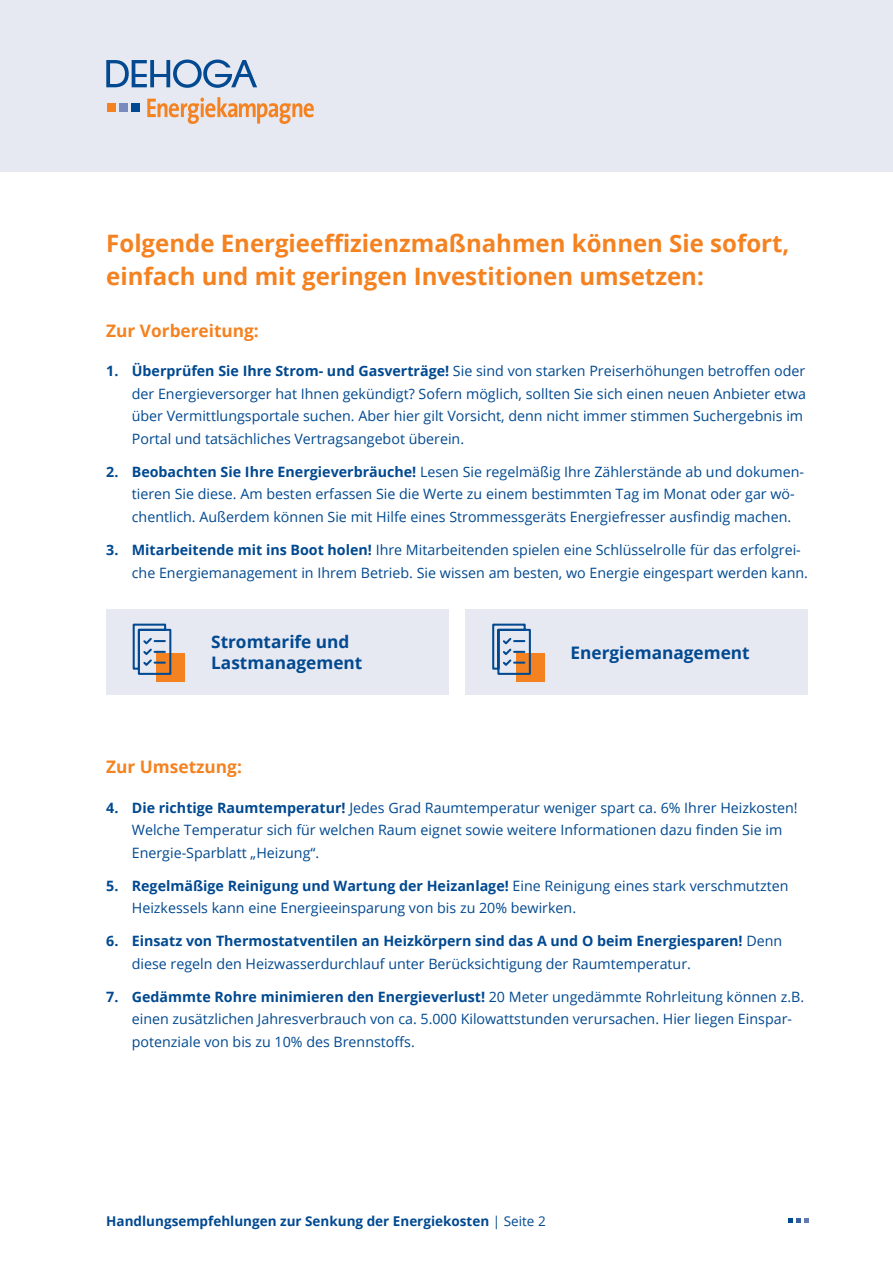
<style>
.page{position:relative;width:893px;height:1263px;background:#fff}
.page>*{position:absolute;margin:0;border:0;box-sizing:border-box;transform-origin:0 0}
.Headline_2{font:700 24px/33px "Open Sans";color:#f58220}
.t1{font:700 17.25px/21.8px "Open Sans";color:#014990}
.Headline_3{font:700 17.25px "Open Sans";color:#f58220}
.Fliesstext{font:14.25px/22.5px "Open Sans";color:#014990}
.t2{font:700 13.5px "Open Sans";color:#014990}
.s1{font-weight:700}
.s2{font-weight:400}
</style>
<div class="page">
<div style="left:0;top:0;width:893px;height:171px;background:#e6e8f2"></div>
<svg style="left:106px;top:60px;width:151px;height:28px"></svg>
<div style="left:132px;top:103px;width:8px;height:8px;background:#014990"></div>
<div style="left:119px;top:103px;width:8px;height:8px;background:#788bbc"></div>
<div style="left:107px;top:103px;width:8px;height:8px;background:#f58220"></div>
<svg style="left:147px;top:97px;width:167px;height:27px"></svg>
<svg style="left:788px;top:1218px;width:20px;height:4px"></svg>
<div style="left:106px;top:609px;width:343px;height:85px;background:#e6e8f2"></div>
<div style="left:466px;top:609px;width:342px;height:85px;background:#e6e8f2"></div>
<div style="left:157px;top:653px;width:28px;height:28px;background:#f58220"></div>
<svg style="left:132px;top:623px;width:40px;height:53px"></svg>
<div style="left:516px;top:653px;width:28px;height:28px;background:#f58220"></div>
<svg style="left:492px;top:623px;width:39px;height:52px"></svg>
<p class="Headline_2" style="left:106px;top:226px;width:685px">Folgende Energieeffizienzmaßnahmen können Sie sofort, einfach und mit geringen Investitionen umsetzen:</p>
<p class="Headline_3" style="left:106px;top:318px;width:154px">Zur Vorbereitung:</p>
<p class="Fliesstext" style="left:132px;top:359px;width:676px;text-indent:-26px"><span class="s1">1. Überprüfen Sie Ihre Strom- und Gasverträge!</span> Sie sind von starken Preiserhöhungen betroffen oder der Energieversorger hat Ihnen gekündigt? Sofern möglich, sollten Sie sich einen neuen Anbieter etwa über Vermittlungsportale suchen. Aber hier gilt Vorsicht, denn nicht immer stimmen Suchergebnis im Portal und tatsächliches Vertragsangebot überein.</p>
<p class="Fliesstext" style="left:132px;top:460px;width:673px;text-indent:-26px"><span class="s1">2. Beobachten Sie Ihre Energieverbräuche!</span> Lesen Sie regelmäßig Ihre Zählerstände ab und dokumen&shy;tieren Sie diese. Am besten erfassen Sie die Werte zu einem bestimmten Tag im Monat oder gar wö&shy;chentlich. Außerdem können Sie mit Hilfe eines Strommessgeräts Energiefresser ausfindig machen.</p>
<p class="Fliesstext" style="left:132px;top:538px;width:678px;text-indent:-26px"><span class="s1">3. Mitarbeitende mit ins Boot holen!</span> Ihre Mitarbeitenden spielen eine Schlüsselrolle für das erfolgrei&shy;che Energiemanagement in Ihrem Betrieb. Sie wissen am besten, wo Energie eingespart werden kann.</p>
<p class="t1" style="left:211px;top:630px;width:153px">Stromtarife und<br>Lastmanagement</p>
<p class="t1" style="left:570px;top:641px;width:181px">Energiemanagement</p>
<p class="Headline_3" style="left:106px;top:754px;width:137px">Zur Umsetzung:</p>
<p class="Fliesstext" style="left:132px;top:796px;width:667px;text-indent:-26px"><span class="s1">4. Die richtige Raumtemperatur!</span> Jedes Grad Raumtemperatur weniger spart ca. 6% Ihrer Heizkosten!<br>Welche Temperatur sich für welchen Raum eignet sowie weitere Informationen dazu finden Sie im<br>Energie-Sparblatt „Heizung“.</p>
<p class="Fliesstext" style="left:132px;top:874px;width:658px;text-indent:-26px"><span class="s1">5. Regelmäßige Reinigung und Wartung der Heizanlage!</span> Eine Reinigung eines stark verschmutzten<br>Heizkessels kann eine Energieeinsparung von bis zu 20% bewirken.</p>
<p class="Fliesstext" style="left:132px;top:929px;width:652px;text-indent:-26px"><span class="s1">6. Einsatz von Thermostatventilen an Heizkörpern sind das A und O beim Energiesparen!</span> Denn diese regeln den Heizwasserdurchlauf unter Berücksichtigung der Raumtemperatur.</p>
<p class="Fliesstext" style="left:132px;top:985px;width:674px;text-indent:-26px"><span class="s1">7. Gedämmte Rohre minimieren den Energieverlust!</span> 20 Meter ungedämmte Rohrleitung können z.B. einen zusätzlichen Jahresverbrauch von ca. 5.000 Kilowattstunden verursachen. Hier liegen Einspar&shy;potenziale von bis zu 10% des Brennstoffs.</p>
<p class="t2" style="left:106px;top:1211px;width:441px">Handlungsempfehlungen zur Senkung der Energiekosten <span class="s2">| Seite 2</span></p>
</div>
